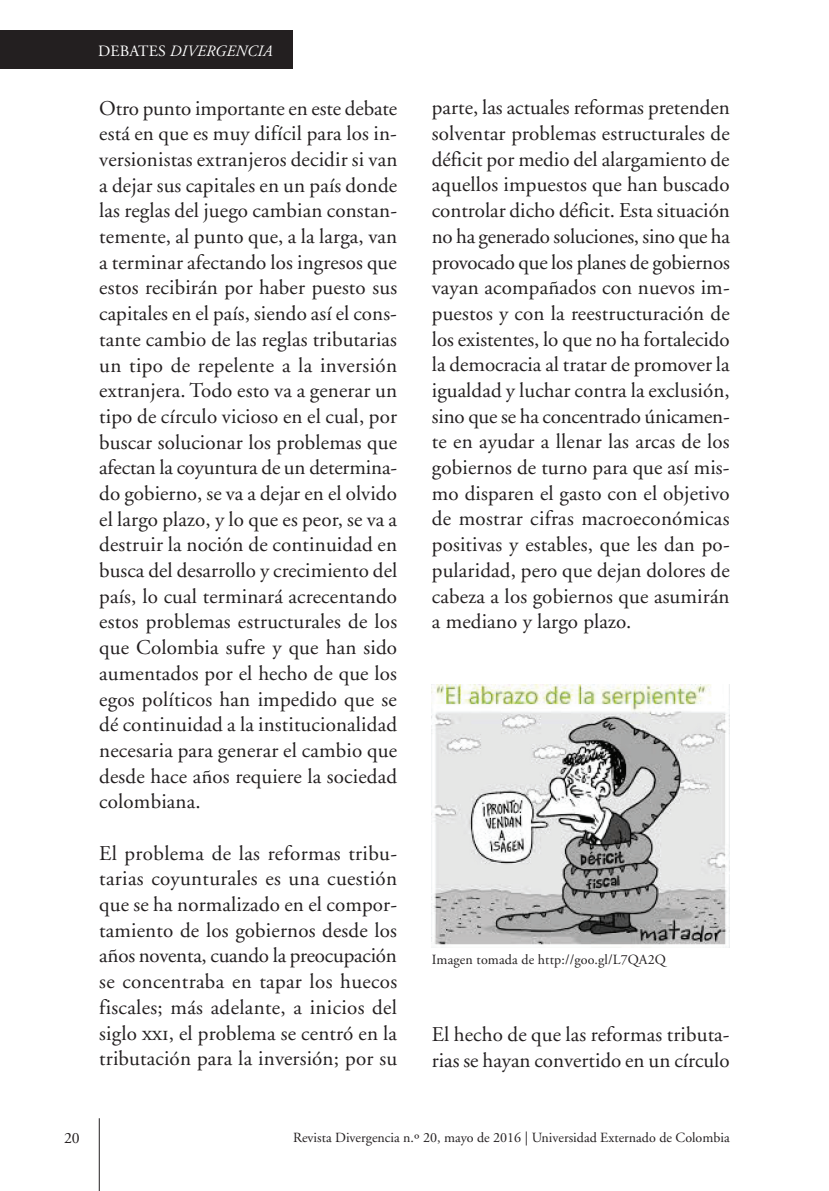
<style>
.page{position:relative;width:829px;height:1191px;background:#fff}
.page>*{position:absolute;margin:0;border:0;box-sizing:border-box;transform-origin:0 0}
.t1{font:21px/25.7px "Adobe Garamond";letter-spacing:.01em;color:#231f20;text-align:justify}
.t2{font:italic 15.75px "Adobe Garamond";letter-spacing:.01em;color:#fff}
.t3{font:15.75px "Adobe Garamond";color:#231f20}
.t4{font:14px "Adobe Garamond";color:#231f20}
.s1{font-style:normal}
.s2{font-family:"Adobe Garamond Regular SC"}
</style>
<div class="page">
<hr style="left:99px;top:1118px;width:1px;height:73px;background:#231f20">
<div style="left:0;top:30px;width:293px;height:39px;background:#231f20"></div>
<img style="left:432px;top:684px;width:297px;height:261px">
<p class="t2" style="left:98px;top:43px;width:176px"><span class="s1">DEBATES</span> DIVERGENCIA</p>
<p class="t1" style="left:99px;top:96px;width:299px">Otro punto importante en este debate está en que es muy difícil para los in&shy;versionistas extranjeros decidir si van a dejar sus capitales en un país donde las reglas del juego cambian constan&shy;temente, al punto que, a la larga, van a terminar afectando los ingresos que estos recibirán por haber puesto sus capitales en el país, siendo así el cons&shy;tante cambio de las reglas tributarias un tipo de repelente a la inversión extranjera. Todo esto va a generar un tipo de círculo vicioso en el cual, por buscar solucionar los problemas que afectan la coyuntura de un determina&shy;do gobierno, se va a dejar en el olvido el largo plazo, y lo que es peor, se va a destruir la noción de continuidad en busca del desarrollo y crecimiento del país, lo cual terminará acrecentando estos problemas estructurales de los que Colombia sufre y que han sido aumentados por el hecho de que los egos políticos han impedido que se dé continuidad a la institucionalidad necesaria para generar el cambio que desde hace años requiere la sociedad colombiana.</p>
<p class="t1" style="left:99px;top:840px;width:299px">El problema de las reformas tribu&shy;tarias coyunturales es una cuestión que se ha normalizado en el compor&shy;tamiento de los gobiernos desde los años noventa, cuando la preocupación se concentraba en tapar los huecos fiscales; más adelante, a inicios del siglo <span class="s2">xxi</span>, el problema se centró en la tributación para la inversión; por su</p>
<p class="t1" style="left:432px;top:95px;width:299px">parte, las actuales reformas pretenden solventar problemas estructurales de déficit por medio del alargamiento de aquellos impuestos que han buscado controlar dicho déficit. Esta situación no ha generado soluciones, sino que ha provocado que los planes de gobiernos vayan acompañados con nuevos im&shy;puestos y con la reestructuración de los existentes, lo que no ha fortalecido la democracia al tratar de promover la igualdad y luchar contra la exclusión, sino que se ha concentrado únicamen&shy;te en ayudar a llenar las arcas de los gobiernos de turno para que así mis&shy;mo disparen el gasto con el objetivo de mostrar cifras macroeconómicas positivas y estables, que les dan po&shy;pularidad, pero que dejan dolores de cabeza a los gobiernos que asumirán a mediano y largo plazo.</p>
<p class="t4" style="left:432px;top:952px;width:235px">Imagen tomada de http://goo.gl/L7QA2Q</p>
<p class="t1" style="left:432px;top:1022px;width:299px">El hecho de que las reformas tributa&shy;rias se hayan convertido en un círculo</p>
<p class="t3" style="left:64px;top:1129px;width:17px">20</p>
<p class="t4" style="left:293px;top:1130px;width:438px">Revista Divergencia n.º 20, mayo de 2016 | Universidad Externado de Colombia</p>
</div>
